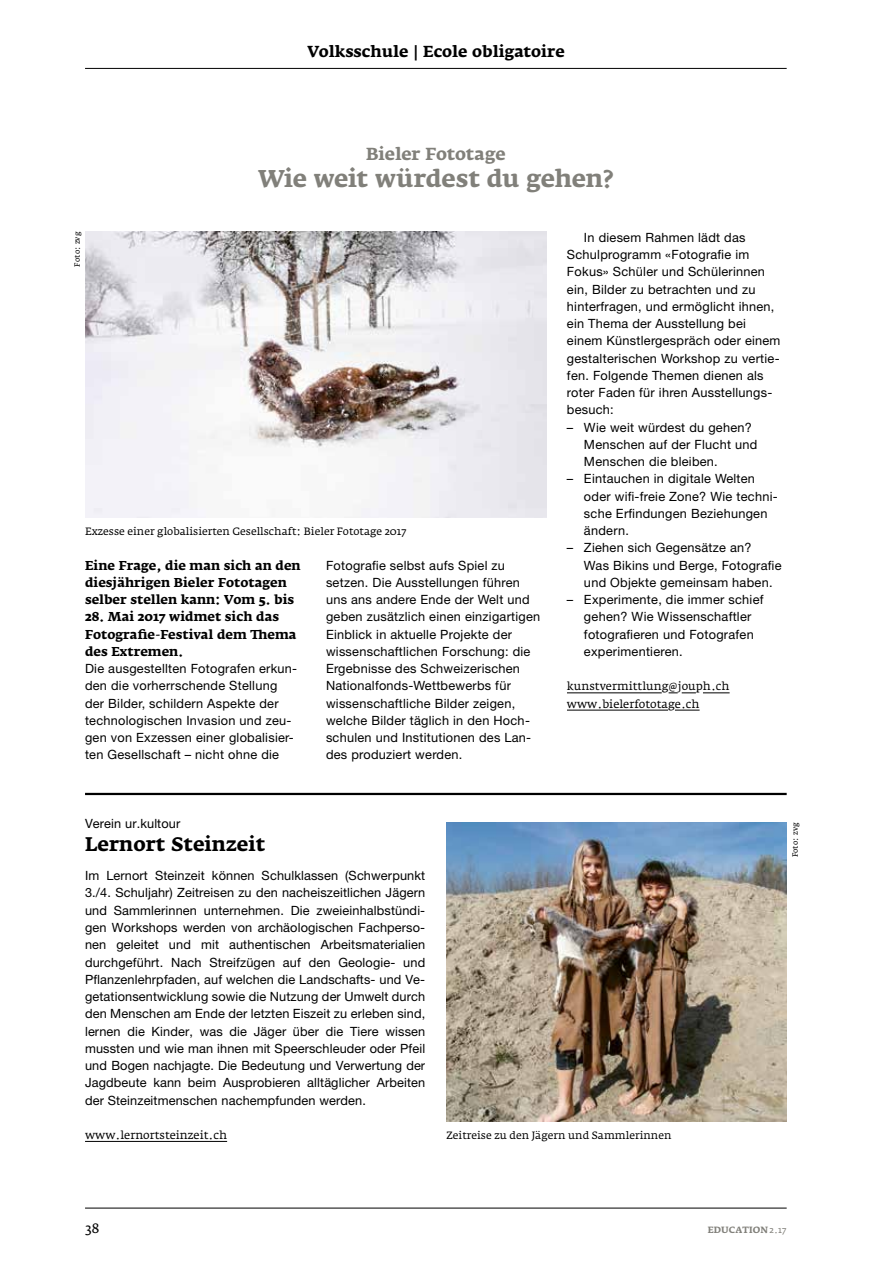
<style>
.page{position:relative;width:893px;height:1263px;background:#fff}
.page>*{position:absolute;margin:0;border:0;box-sizing:border-box;transform-origin:0 0}
.t1{font:700 24px "Fedra Serif A Std";letter-spacing:-.01em;color:#81807a}
.t2{font:700 19.5px "Fedra Serif A Std";color:#000}
.t3{font:700 17.25px "Fedra Serif A Std";letter-spacing:-.005em;color:#81807a}
.t4{font:700 15.75px "Fedra Serif A Std";color:#000}
.t5{font:13.5px "Fedra Serif A Std";color:#000}
.t6{font:12.75px/17.2px "Helvetica Neue LT Std";letter-spacing:.02em;color:#000}
.t7{font:700 12.75px/17.2px "Fedra Serif A Std";color:#000}
.t8{font:11.25px/17.2px "Fedra Serif A Std";color:#000}
.t9{font:10.5px "Fedra Serif A Std";color:#000}
.t10{font:700 9px "Fedra Serif A Std";letter-spacing:.015em;color:#81807a}
.t11{font:7.5px "Fedra Serif A Std";letter-spacing:.02em;color:#000}
.s1{font-weight:400}
</style>
<div class="page">
<hr style="left:85px;top:68px;width:702px;height:1px;background:#000">
<hr style="left:85px;top:1208px;width:702px;height:1px;background:#000">
<hr style="left:85px;top:793px;width:702px;height:2px;background:#000">
<img style="left:446px;top:822px;width:341px;height:300px">
<hr style="left:85px;top:1141px;width:142px;height:1px;background:#000">
<hr style="left:567px;top:692px;width:95px;height:1px;background:#000">
<svg style="left:669px;top:692px;width:27px;height:1px"></svg>
<svg style="left:703px;top:692px;width:27px;height:1px"></svg>
<hr style="left:567px;top:710px;width:101px;height:1px;background:#000">
<svg style="left:675px;top:710px;width:25px;height:1px"></svg>
<img style="left:85px;top:232px;width:461px;height:286px">
<p class="t4" style="left:307px;top:42px;width:259px">Volksschule | Ecole obligatoire</p>
<h3 class="t3" style="left:366px;top:143px;width:141px">Bieler Fototage</h3>
<h1 class="t1" style="left:258px;top:164px;width:357px">Wie weit würdest du gehen?</h1>
<p class="t11" style="left:73px;top:267px;width:36px;rotate:-90deg">Foto: zvg</p>
<p class="t9" style="left:85px;top:525px;width:323px">Exzesse einer globalisierten Gesellschaft: Bieler Fototage 2017</p>
<p class="t7" style="left:85px;top:557px;width:217px">Eine Frage, die man sich an den diesjährigen Bieler Fototagen selber stellen kann: Vom 5. bis</p>
<p class="t7" style="left:85px;top:608px;width:213px">28. Mai 2017 widmet sich das<br>Fotografie-Festival dem Thema des Extremen.</p>
<p class="t6" style="left:85px;top:660px;width:214px">Die ausgestellten Fotografen erkun&shy;den die vorherrschende Stellung der Bilder, schildern Aspekte der technologischen Invasion und zeu&shy;gen von Exzessen einer globalisier&shy;ten Gesellschaft – nicht ohne die</p>
<p class="t6" style="left:326px;top:556px;width:216px">Fotografie selbst aufs Spiel zu setzen. Die Ausstellungen führen uns ans andere Ende der Welt und geben zusätzlich einen einzigartigen Einblick in aktuelle Projekte der wissenschaftlichen Forschung: die Ergebnisse des Schweizerischen Nationalfonds-Wettbewerbs für wissenschaftliche Bilder zeigen, welche Bilder täglich in den Hoch&shy;schulen und Institutionen des Lan&shy;des produziert werden.</p>
<p class="t6" style="left:567px;top:229px;width:215px;text-indent:17px">In diesem Rahmen lädt das<br>Schulprogramm «Fotografie im<br>Fokus» Schüler und Schülerinnen ein, Bilder zu betrachten und zu hinterfragen, und ermöglicht ihnen, ein Thema der Ausstellung bei einem Künstlergespräch oder einem gestalterischen Workshop zu vertie&shy;fen. Folgende Themen dienen als roter Faden für ihren Ausstellungs&shy;besuch:</p>
<p class="t6" style="left:584px;top:418px;width:175px;text-indent:-17px">– Wie weit würdest du gehen?<br>Menschen auf der Flucht und<br>Menschen die bleiben.</p>
<p class="t6" style="left:584px;top:470px;width:195px;text-indent:-17px">– Eintauchen in digitale Welten oder wifi-freie Zone? Wie techni&shy;sche Erfindungen Beziehungen ändern.</p>
<p class="t6" style="left:584px;top:539px;width:199px;text-indent:-17px">– Ziehen sich Gegensätze an?<br>Was Bikins und Berge, Fotografie und Objekte gemeinsam haben.</p>
<p class="t6" style="left:584px;top:591px;width:181px;text-indent:-17px">– Experimente, die immer schief gehen? Wie Wissenschaftler fotografieren und Fotografen experimentieren.</p>
<p class="t8" style="left:567px;top:678px;width:164px">kunstvermittlung@jouph.ch www.bielerfototage.ch</p>
<p class="t6" style="left:85px;top:815px;width:97px">Verein ur.kultour</p>
<h2 class="t2" style="left:85px;top:833px;width:182px">Lernort Steinzeit</h2>
<p class="t6" style="left:85px;top:867px;width:342px;text-align:justify">Im Lernort Steinzeit können Schulklassen (Schwerpunkt 3./4. Schuljahr) Zeitreisen zu den nacheiszeitlichen Jägern und Sammlerinnen unternehmen. Die zweieinhalbstündi&shy;gen Workshops werden von archäologischen Fachperso&shy;nen geleitet und mit authentischen Arbeitsmaterialien durchgeführt. Nach Streifzügen auf den Geologie- und Pflanzenlehrpfaden, auf welchen die Landschafts- und Ve&shy;getationsentwicklung sowie die Nutzung der Umwelt durch den Menschen am Ende der letzten Eiszeit zu erleben sind, lernen die Kinder, was die Jäger über die Tiere wissen mussten und wie man ihnen mit Speerschleuder oder Pfeil und Bogen nachjagte. Die Bedeutung und Verwertung der Jagdbeute kann beim Ausprobieren alltäglicher Arbeiten der Steinzeitmenschen nachempfunden werden.</p>
<p class="t8" style="left:85px;top:1126px;width:144px">www.lernortsteinzeit.ch</p>
<p class="t9" style="left:446px;top:1129px;width:226px">Zeitreise zu den Jägern und Sammlerinnen</p>
<p class="t11" style="left:791px;top:857px;width:36px;rotate:-90deg">Foto: zvg</p>
<p class="t5" style="left:85px;top:1221px;width:16px">38</p>
<p class="t10" style="left:708px;top:1225px;width:80px">EDUCATION <span class="s1">2.17</span></p>
</div>
